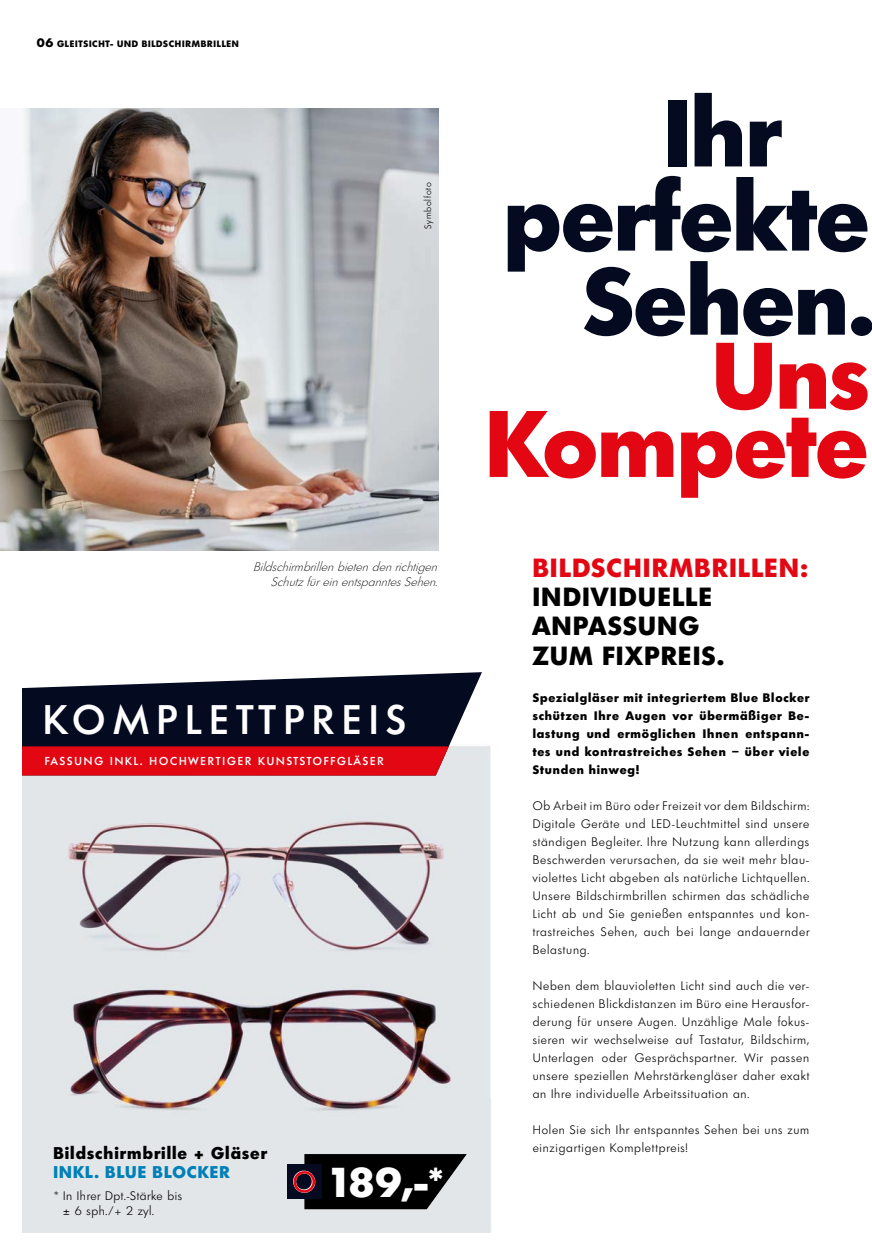
<style>
.page{position:relative;width:872px;height:1255px;background:#fff}
.page>*{position:absolute;margin:0;border:0;box-sizing:border-box;transform-origin:0 0}
.t1{font:800 92.25px "Limerick TS";letter-spacing:-.005em;color:#040b21}
.t2{font:800 91.35px/68.2px "Limerick TS";color:#e30613;text-align:right}
.t3{font:800 40.5px "Limerick TS";color:#fff}
.t4{font:500 40.05px "Limerick TS";letter-spacing:.2em;color:#fff}
.t5{font:800 25.5px/29.4px "Limerick TS";letter-spacing:.065em;color:#000}
.t6{font:800 25.5px "Limerick TS";letter-spacing:.065em;color:#e30613}
.t7{font:800 16.5px "Limerick TS";letter-spacing:.06em;color:#000}
.t8{font:800 16.5px "Limerick TS";letter-spacing:.07em;color:#0080b7}
.t9{font:300 12px/18px "Limerick TS";letter-spacing:.06em;color:#000;text-align:justify}
.t10{font:800 12px/18px "Limerick TS";letter-spacing:.07em;color:#000;text-align:justify}
.t11{font:italic 200 12px/15px "Limerick TS";letter-spacing:.02em;color:#000;text-align:right}
.t12{font:500 11.25px "Limerick TS";letter-spacing:.175em;color:#fff}
.t13{font:800 9px "Limerick TS";letter-spacing:.085em;color:#000}
.t14{font:300 9px "Limerick TS";letter-spacing:.075em;color:#000}
.s1{font-size:12px}
</style>
<div class="page">
<img style="left:0;top:108px;width:491px;height:1125px">
<img style="left:0;top:108px;width:438px;height:442px">
<div style="left:287px;top:1164px;width:35px;height:34px;background:#040b21"></div>
<svg style="left:293px;top:1153px;width:174px;height:56px;background:#272528"></svg>
<svg style="left:21px;top:672px;width:461px;height:103px;background:#2e3346"></svg>
<div style="left:21px;top:746px;width:428px;height:29px;background:#e30613"></div>
<div style="left:0;top:656px;width:21px;height:598px;background:#fff"></div>
<p class="t13" style="left:37px;top:38px;width:204px"><span class="s1">06</span> GLEITSICHT- UND BILDSCHIRMBRILLEN</p>
<p class="t14" style="left:422px;top:229px;width:48px;rotate:-90deg">Symbolfoto</p>
<p class="t11" style="left:253px;top:559px;width:187px">Bildschirmbrillen bieten den richtigen<br>Schutz für ein entspanntes Sehen.</p>
<h3 class="t4" style="left:43px;top:694px;width:364px">KOMPLETTPREIS</h3>
<p class="t12" style="left:45px;top:753px;width:340px">FASSUNG INKL. HOCHWERTIGER KUNSTSTOFFGLÄSER</p>
<h3 class="t7" style="left:53px;top:1141px;width:215px">Bildschirmbrille + Gläser</h3>
<h3 class="t8" style="left:53px;top:1160px;width:178px">INKL. BLUE BLOCKER</h3>
<p class="t9" style="left:63px;top:1188px;width:121px;line-height:15px;text-indent:-9px">* In Ihrer Dpt.-Stärke bis ± 6 sph./+ 2 zyl.</p>
<h3 class="t3" style="left:327px;top:1155px;width:118px">189,-*</h3>
<h1 class="t1" style="left:664px;top:73px;width:117px">Ihr</h1>
<h1 class="t1" style="left:504px;top:157px;width:367px">perfekte</h1>
<h1 class="t1" style="left:584px;top:241px;width:291px">Sehen.</h1>
<h2 class="t2" style="left:486px;top:339px;width:384px">Uns<br>Kompete</h2>
<h3 class="t6" style="left:533px;top:550px;width:277px">BILDSCHIRMBRILLEN:</h3>
<h3 class="t5" style="left:533px;top:581px;width:193px">INDIVIDUELLE<br>ANPASSUNG<br>ZUM FIXPREIS.</h3>
<p class="t10" style="left:533px;top:688px;width:278px">Spezialgläser mit integriertem Blue Blocker schützen Ihre Augen vor übermäßiger Be&shy;lastung und ermöglichen Ihnen entspann&shy;tes und kontrastreiches Sehen – über viele Stunden hinweg!</p>
<p class="t9" style="left:533px;top:796px;width:278px">Ob Arbeit im Büro oder Freizeit vor dem Bildschirm:<br>Digitale Geräte und LED-Leuchtmittel sind unsere ständigen Begleiter. Ihre Nutzung kann allerdings Beschwerden verursachen, da sie weit mehr blau&shy;violettes Licht abgeben als natürliche Lichtquellen.<br>Unsere Bildschirmbrillen schirmen das schädliche Licht ab und Sie genießen entspanntes und kon&shy;trastreiches Sehen, auch bei lange andauernder Belastung.</p>
<p class="t9" style="left:533px;top:976px;width:278px">Neben dem blauvioletten Licht sind auch die ver&shy;schiedenen Blickdistanzen im Büro eine Herausfor&shy;derung für unsere Augen. Unzählige Male fokus&shy;sieren wir wechselweise auf Tastatur, Bildschirm, Unterlagen oder Gesprächspartner. Wir passen unsere speziellen Mehrstärkengläser daher exakt an Ihre individuelle Arbeitssituation an.</p>
<p class="t9" style="left:533px;top:1120px;width:278px">Holen Sie sich Ihr entspanntes Sehen bei uns zum einzigartigen Komplettpreis!</p>
</div>
